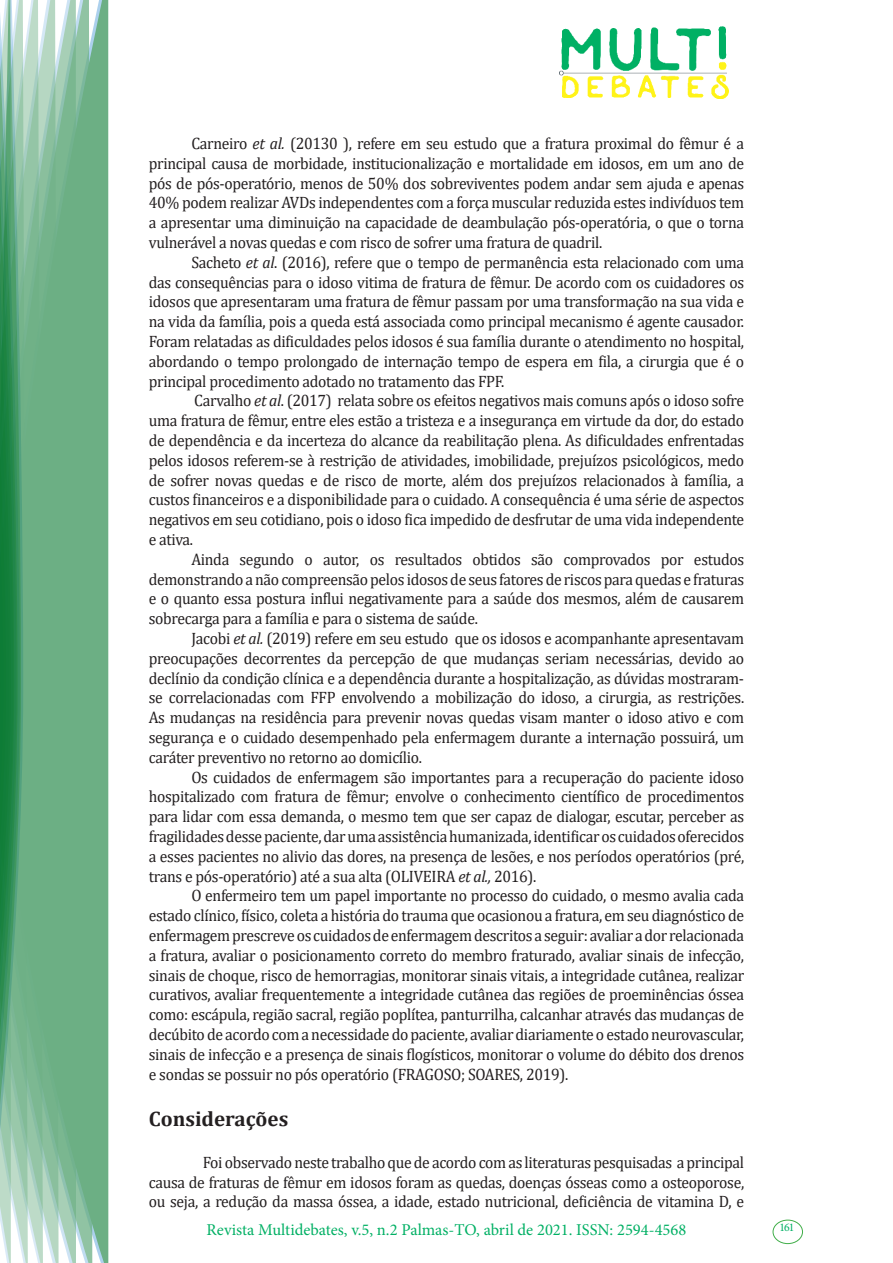
<style>
.page{position:relative;width:893px;height:1263px;background:#fff}
.page>*{position:absolute;margin:0;border:0;box-sizing:border-box;transform-origin:0 0}
.Titulo_2{font:700 21px "Cambria";color:#231f20}
.texto{font:16.5px/19.8px "Cambria";letter-spacing:-.02em;color:#231f20;text-align:justify;scale:.95 1}
.t1{font:16.5px "Minion Pro";color:#00b064}
.t2{font:11.7px "Minion Pro";color:#00b064}
.s1{font-style:italic}
</style>
<div class="page">
<img style="left:559px;top:26px;width:169px;height:72px">
<div style="left:95px;top:0;width:14px;height:1263px;background:#6caf84"></div>
<svg style="left:79px;top:0;width:16px;height:1263px;background:#71b289"></svg>
<svg style="left:62px;top:0;width:17px;height:1263px;background:#75b48c"></svg>
<svg style="left:45px;top:0;width:17px;height:1263px;background:#7cb792"></svg>
<svg style="left:30px;top:0;width:15px;height:1263px;background:#80ba96"></svg>
<svg style="left:0;top:0;width:30px;height:1263px;background:#61a97f"></svg>
<div style="left:772px;top:1219px;width:31px;height:25px;border:1px solid #40ae49;border-radius:50%"></div>
<p class="texto" style="left:149px;top:133px;width:628px;text-indent:43px">Carneiro <span class="s1">et al.</span> (20130 ), refere em seu estudo que a fratura proximal do fêmur é a principal causa de morbidade, institucionalização e mortalidade em idosos, em um ano de pós de pós-operatório, menos de 50% dos sobreviventes podem andar sem ajuda e apenas 40% podem realizar AVDs independentes com a força muscular reduzida estes indivíduos tem a apresentar uma diminuição na capacidade de deambulação pós-operatória, o que o torna vulnerável a novas quedas e com risco de sofrer uma fratura de quadril.</p>
<p class="texto" style="left:149px;top:252px;width:628px;text-indent:43px">Sacheto <span class="s1">et al</span>. (2016), refere que o tempo de permanência esta relacionado com uma das consequências para o idoso vitima de fratura de fêmur. De acordo com os cuidadores os idosos que apresentaram uma fratura de fêmur passam por uma transformação na sua vida e na vida da família, pois a queda está associada como principal mecanismo é agente causador.<br>Foram relatadas as dificuldades pelos idosos é sua família durante o atendimento no hospital, abordando o tempo prolongado de internação tempo de espera em fila, a cirurgia que é o principal procedimento adotado no tratamento das FPF.</p>
<p class="texto" style="left:149px;top:391px;width:628px;text-indent:45px">Carvalho <span class="s1">et al</span>. (2017) relata sobre os efeitos negativos mais comuns após o idoso sofre uma fratura de fêmur, entre eles estão a tristeza e a insegurança em virtude da dor, do estado de dependência e da incerteza do alcance da reabilitação plena. As dificuldades enfrentadas pelos idosos referem-se à restrição de atividades, imobilidade, prejuízos psicológicos, medo de sofrer novas quedas e de risco de morte, além dos prejuízos relacionados à família, a custos financeiros e a disponibilidade para o cuidado. A consequência é uma série de aspectos negativos em seu cotidiano, pois o idoso fica impedido de desfrutar de uma vida independente e ativa.</p>
<p class="texto" style="left:149px;top:549px;width:628px;text-indent:43px">Ainda segundo o autor, os resultados obtidos são comprovados por estudos demonstrando a não compreensão pelos idosos de seus fatores de riscos para quedas e fraturas e o quanto essa postura influi negativamente para a saúde dos mesmos, além de causarem sobrecarga para a família e para o sistema de saúde.</p>
<p class="texto" style="left:149px;top:628px;width:628px;text-indent:43px">Jacobi <span class="s1">et al.</span> (2019) refere em seu estudo que os idosos e acompanhante apresentavam preocupações decorrentes da percepção de que mudanças seriam necessárias, devido ao declínio da condição clínica e a dependência durante a hospitalização, as dúvidas mostraram&shy;se correlacionadas com FFP envolvendo a mobilização do idoso, a cirurgia, as restrições.<br>As mudanças na residência para prevenir novas quedas visam manter o idoso ativo e com segurança e o cuidado desempenhado pela enfermagem durante a internação possuirá, um caráter preventivo no retorno ao domicílio.</p>
<p class="texto" style="left:149px;top:767px;width:628px;text-indent:43px">Os cuidados de enfermagem são importantes para a recuperação do paciente idoso hospitalizado com fratura de fêmur; envolve o conhecimento científico de procedimentos para lidar com essa demanda, o mesmo tem que ser capaz de dialogar, escutar, perceber as fragilidades desse paciente, dar uma assistência humanizada, identificar os cuidados oferecidos a esses pacientes no alivio das dores, na presença de lesões, e nos períodos operatórios (pré, trans e pós-operatório) até a sua alta (OLIVEIRA <span class="s1">et al.,</span> 2016).</p>
<p class="texto" style="left:149px;top:886px;width:628px;text-indent:43px">O enfermeiro tem um papel importante no processo do cuidado, o mesmo avalia cada estado clínico, físico, coleta a história do trauma que ocasionou a fratura, em seu diagnóstico de enfermagem prescreve os cuidados de enfermagem descritos a seguir: avaliar a dor relacionada a fratura, avaliar o posicionamento correto do membro fraturado, avaliar sinais de infecção, sinais de choque, risco de hemorragias, monitorar sinais vitais, a integridade cutânea, realizar curativos, avaliar frequentemente a integridade cutânea das regiões de proeminências óssea como: escápula, região sacral, região poplítea, panturrilha, calcanhar através das mudanças de decúbito de acordo com a necessidade do paciente, avaliar diariamente o estado neurovascular, sinais de infecção e a presença de sinais flogísticos, monitorar o volume do débito dos drenos e sondas se possuir no pós operatório (FRAGOSO; SOARES, 2019).</p>
<p class="Titulo_2" style="left:149px;top:1104px;width:141px">Considerações</p>
<p class="texto" style="left:149px;top:1152px;width:628px;text-indent:54px">Foi observado neste trabalho que de acordo com as literaturas pesquisadas a principal causa de fraturas de fêmur em idosos foram as quedas, doenças ósseas como a osteoporose, ou seja, a redução da massa óssea, a idade, estado nutricional, deficiência de vitamina D, e</p>
<p class="t1" style="left:207px;top:1218px;width:481px">Revista Multidebates, v.5, n.2 Palmas-TO, abril de 2021. ISSN: 2594-4568</p>
<p class="t2" style="left:779px;top:1219px;width:16px">161</p>
</div>
